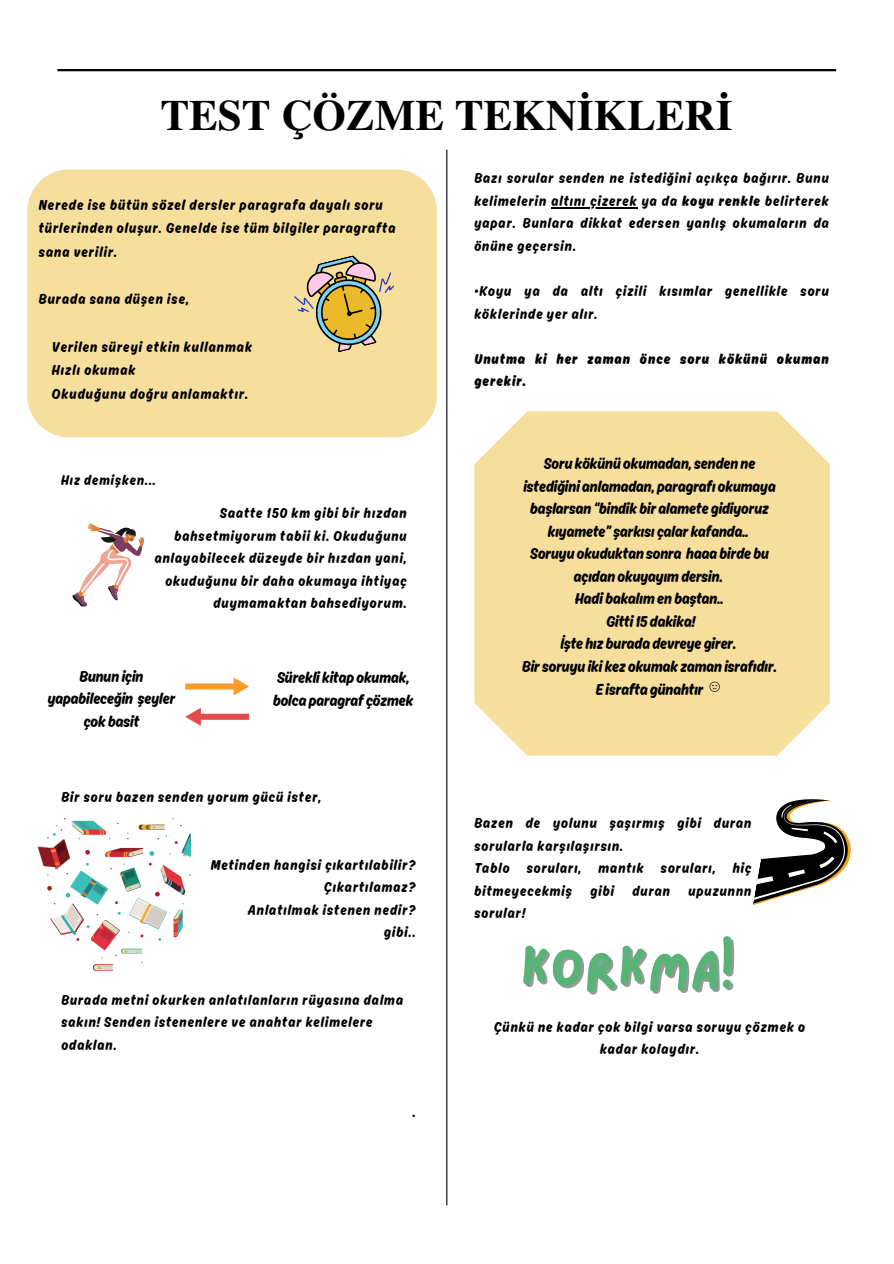
<style>
.page{position:relative;width:894px;height:1264px;background:#fff}
.page>*{position:absolute;margin:0;border:0;box-sizing:border-box;transform-origin:0 0}
.t1{font:52.8px "Lazydog";color:#59b379}
.t2{font:700 43.05px "Te X Gyre Termes";color:#000}
.t3{font:16.5px/22.5px "Ahkio";color:#000;text-align:center}
.t4{font:15.15px/23.7px "Ahkio";letter-spacing:.07em;color:#000}
.t5{font:15px/22.5px "Ahkio";letter-spacing:.07em;color:#000}
.t6{font:700 15px/22.5px "Ahkio";letter-spacing:.07em;color:#000}
.t7{font:14.7px "Ahkio";letter-spacing:.07em;color:#000}
.s1{font-weight:700}
</style>
<div class="page">
<hr style="left:57px;top:69px;width:778px;height:2px;background:#000">
<hr style="left:446px;top:150px;width:1px;height:1055px;background:#000">
<div style="left:27px;top:169px;width:409px;height:268px;background:#f6de9d"></div>
<svg style="left:294px;top:251px;width:101px;height:105px;background:#ccb87f"></svg>
<svg style="left:72px;top:523px;width:72px;height:83px"></svg>
<div style="left:198px;top:713px;width:51px;height:6px;background:#e54b4b"></div>
<svg style="left:185px;top:707px;width:16px;height:18px"></svg>
<div style="left:185px;top:683px;width:51px;height:6px;background:#fb9c2a"></div>
<svg style="left:233px;top:677px;width:16px;height:18px"></svg>
<img style="left:39px;top:818px;width:152px;height:152px">
<div style="left:474px;top:411px;width:355px;height:344px;background:#f6de9d"></div>
<svg style="left:753px;top:799px;width:98px;height:106px"></svg>
<svg style="left:709px;top:681px;width:10px;height:10px"></svg>
<hr style="left:551px;top:207px;width:86px;height:1px;background:#000">
<p class="t2" style="left:160px;top:82px;width:573px">TEST ÇÖZME TEKNİKLERİ</p>
<h2 class="t4" style="left:39px;top:192px;width:358px">Nerede ise bütün sözel dersler paragrafa dayalı soru türlerinden oluşur. Genelde ise tüm bilgiler paragrafta sana verilir.</h2>
<h4 class="t4" style="left:39px;top:287px;width:151px">Burada sana düşen ise,</h4>
<h4 class="t4" style="left:52px;top:334px;width:201px">Verilen süreyi etkin kullanmak<br>Hızlı okumak<br>Okuduğunu doğru anlamaktır.</h4>
<p class="t7" style="left:61px;top:471px;width:96px">Hız demişken...</p>
<h4 class="t5" style="left:155px;top:501px;width:253px;text-align:right">Saatte 150 km gibi bir hızdan bahsetmiyorum tabii ki. Okuduğunu anlayabilecek düzeyde bir hızdan yani, okuduğunu bir daha okumaya ihtiyaç duymamaktan bahsediyorum.</h4>
<p class="t3" style="left:48px;top:664px;width:129px">Bunun için yapabileceğin şeyler çok basit</p>
<h4 class="t3" style="left:273px;top:666px;width:142px;text-align:left">Sürekli kitap okumak, bolca paragraf çözmek</h4>
<p class="t5" style="left:61px;top:785px;width:261px">Bir soru bazen senden yorum gücü ister,</p>
<h4 class="t5" style="left:211px;top:852px;width:206px;text-align:right">Metinden hangisi çıkartılabilir?<br>Çıkartılamaz?<br>Anlatılmak istenen nedir?<br>gibi..</h4>
<h4 class="t5" style="left:61px;top:987px;width:343px">Burada metni okurken anlatılanların rüyasına dalma sakın! Senden istenenlere ve anahtar kelimelere odaklan.</h4>
<h4 class="t5" style="left:412px;top:1100px;width:4px">.</h4>
<h4 class="t5" style="left:474px;top:167px;width:356px">Bazı sorular senden ne istediğini açıkça bağırır. Bunu kelimelerin altını çizerek ya da <span class="s1">koyu renkle</span> belirterek</h4>
<h4 class="t5" style="left:474px;top:212px;width:356px">yapar. Bunlara dikkat edersen yanlış okumaların da önüne geçersin.</h4>
<h4 class="t5" style="left:474px;top:279px;width:356px">•Koyu ya da altı çizili kısımlar genellikle soru köklerinde yer alır.</h4>
<p class="t6" style="left:474px;top:347px;width:356px">Unutma ki her zaman önce soru kökünü okuman gerekir.</p>
<h4 class="t3" style="left:522px;top:452px;width:256px">Soru kökünü okumadan, senden ne istediğini anlamadan, paragrafı okumaya başlarsan “bindik bir alamete gidiyoruz kıyamete” şarkısı çalar kafanda..<br>Soruyu okuduktan sonra haaa birde bu açıdan okuyayım dersin.<br>Hadi bakalım en baştan..<br>Gitti 15 dakika!<br>İşte hız burada devreye girer.<br>Bir soruyu iki kez okumak zaman israfıdır.<br>E israfta günahtır</h4>
<h4 class="t5" style="left:474px;top:811px;width:278px">Bazen de yolunu şaşırmış gibi duran sorularla karşılaşırsın.<br>Tablo soruları, mantık soruları, hiç bitmeyecekmiş gibi duran upuzunnn sorular!</h4>
<h4 class="t1" style="left:520px;top:943px;width:215px">KORKMA!</h4>
<h3 class="t5" style="left:494px;top:1015px;width:312px;text-align:center">Çünkü ne kadar çok bilgi varsa soruyu çözmek o kadar kolaydır.</h3>
</div>
